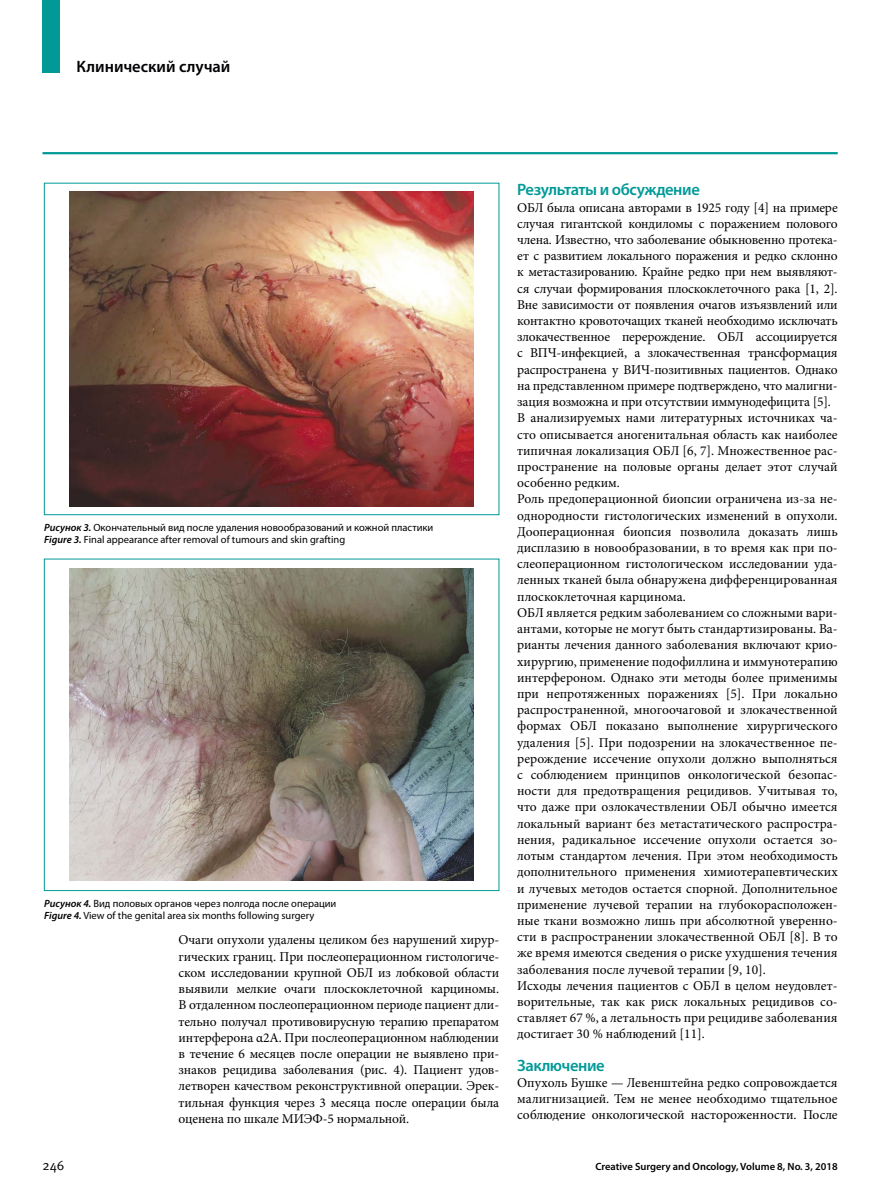
<style>
.page{position:relative;width:893px;height:1200px;background:#fff}
.page>*{position:absolute;margin:0;border:0;box-sizing:border-box;transform-origin:0 0}
.t1{font:600 16.5px "Myriad Pro";letter-spacing:-.025em;color:#009997}
.t2{font:600 16.5px "Myriad Pro";color:#000003}
.t3{font:13.5px/16.2px "Minion Pro";color:#000003;text-align:justify}
.t4{font:13.5px "Meta Normal C";color:#000003}
.t5{font:10.5px/12.6px "Myriad Pro";color:#000003}
.t6{font:600 10.5px "Myriad Pro";color:#000003}
.s1{font-weight:600;font-style:italic}
</style>
<div class="page">
<div style="left:43px;top:0;width:17px;height:72px;background:#009997"></div>
<hr style="left:43px;top:152px;width:795px;height:2px;background:#009997">
<img style="left:70px;top:191px;width:404px;height:315px">
<img style="left:70px;top:568px;width:404px;height:312px">
<p class="t2" style="left:77px;top:56px;width:155px">Клинический случай</p>
<p class="t5" style="left:44px;top:520px;width:391px"><span class="s1">Рисунок 3.</span> Окончательный вид после удаления новообразований и кожной пластики<br><span class="s1">Figure 3.</span> Final appearance after removal of tumours and skin grafting</p>
<p class="t5" style="left:44px;top:896px;width:294px"><span class="s1">Рисунок 4.</span> Вид половых органов через полгода после операции<br><span class="s1">Figure 4.</span> View of the genital area six months following surgery</p>
<p class="t3" style="left:179px;top:931px;width:322px">Очаги опухоли удалены целиком без нарушений хирур&shy;гических границ. При послеоперационном гистологиче&shy;ском исследовании крупной ОБЛ из лобковой области выявили мелкие очаги плоскоклеточной карциномы.<br>В отдаленном послеоперационном периоде пациент дли&shy;тельно получал противовирусную терапию препаратом интерферона α2А. При послеоперационном наблюдении в течение 6 месяцев после операции не выявлено при&shy;знаков рецидива заболевания (рис. 4). Пациент удов&shy;летворен качеством реконструктивной операции. Эрек&shy;тильная функция через 3 месяца после операции была оценена по шкале МИЭФ-5 нормальной.</p>
<p class="t1" style="left:517px;top:179px;width:184px">Результаты и обсуждение</p>
<p class="t3" style="left:517px;top:199px;width:322px;text-align:left">ОБЛ была описана авторами в 1925 году [4] на примере случая гигантской кондиломы с поражением полового члена. Известно, что заболевание обыкновенно протека&shy;ет с развитием локального поражения и редко склонно к метастазированию. Крайне редко при нем выявляют&shy;ся случаи формирования плоскоклеточного рака [1, 2].<br>Вне зависимости от появления очагов изъязвлений или контактно кровоточащих тканей необходимо исключать злокачественное перерождение. ОБЛ ассоциируется с ВПЧ-инфекцией, а злокачественная трансформация распространена у ВИЧ-позитивных пациентов. Однако на представленном примере подтверждено, что малигни&shy;зация возможна и при отсутствии иммунодефицита [5].<br>В анализируемых нами литературных источниках ча&shy;сто описывается аногенитальная область как наиболее типичная локализация ОБЛ [6, 7]. Множественное рас&shy;пространение на половые органы делает этот случай особенно редким.<br>Роль предоперационной биопсии ограничена из-за не&shy;однородности гистологических изменений в опухоли.<br>Дооперационная биопсия позволила доказать лишь дисплазию в новообразовании, в то время как при по&shy;слеоперационном гистологическом исследовании уда&shy;ленных тканей была обнаружена дифференцированная плоскоклеточная карцинома.<br>ОБЛ является редким заболеванием со сложными вари&shy;антами, которые не могут быть стандартизированы. Ва&shy;рианты лечения данного заболевания включают крио&shy;хирургию, применение подофиллина и иммунотерапию интерфероном. Однако эти методы более применимы при непротяженных поражениях [5]. При локально распространенной, многоочаговой и злокачественной формах ОБЛ показано выполнение хирургического удаления [5]. При подозрении на злокачественное пе&shy;рерождение иссечение опухоли должно выполняться с соблюдением принципов онкологической безопас&shy;ности для предотвращения рецидивов. Учитывая то, что даже при озлокачествлении ОБЛ обычно имеется локальный вариант без метастатического распростра&shy;нения, радикальное иссечение опухоли остается зо&shy;лотым стандартом лечения. При этом необходимость дополнительного применения химиотерапевтических и лучевых методов остается спорной. Дополнительное применение лучевой терапии на глубокорасположен&shy;ные ткани возможно лишь при абсолютной уверенно&shy;сти в распространении злокачественной ОБЛ [8]. В то же время имеются сведения о риске ухудшения течения заболевания после лучевой терапии [9, 10].<br>Исходы лечения пациентов с ОБЛ в целом неудовлет&shy;ворительные, так как риск локальных рецидивов со&shy;ставляет 67 %, а летальность при рецидиве заболевания достигает 30 % наблюдений [11].</p>
<p class="t1" style="left:517px;top:1054px;width:89px">Заключение</p>
<p class="t3" style="left:517px;top:1074px;width:322px">Опухоль Бушке — Левенштейна редко сопровождается малигнизацией. Тем не менее необходимо тщательное соблюдение онкологической настороженности. После</p>
<p class="t4" style="left:43px;top:1157px;width:23px">246</p>
<p class="t6" style="left:595px;top:1158px;width:244px">Creative Surgery and Oncology, Volume 8, No. 3, 2018</p>
</div>
